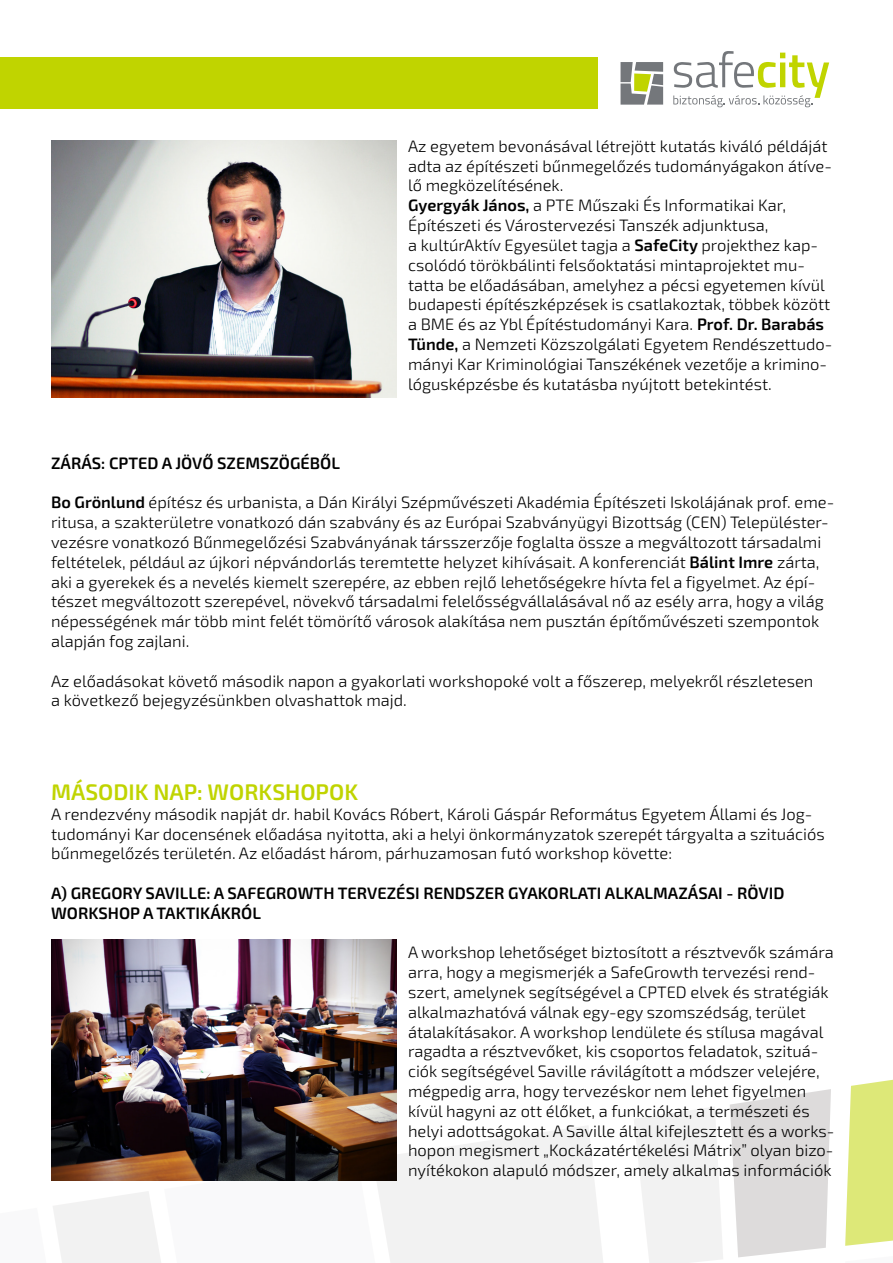
<style>
.page{position:relative;width:893px;height:1263px;background:#fff}
.page>*{position:absolute;margin:0;border:0;box-sizing:border-box;transform-origin:0 0}
.t1{font:600 22.5px "Exo 2";color:#c0d400}
.t2{font:300 16.5px/19.8px "Exo 2";color:#000}
.t3{font:600 16.5px/19.8px "Exo 2";color:#000}
.s1{font-weight:600}
</style>
<div class="page">
<svg style="left:634px;top:1107px;width:89px;height:156px"></svg>
<svg style="left:730px;top:1089px;width:101px;height:168px;background:#e1dfdf"></svg>
<svg style="left:51px;top:1126px;width:552px;height:137px"></svg>
<svg style="left:845px;top:1079px;width:48px;height:167px;background:#e0ea87"></svg>
<svg style="left:673px;top:51px;width:156px;height:56px"></svg>
<svg style="left:621px;top:62px;width:42px;height:43px;background:#999e82"></svg>
<div style="left:0;top:57px;width:597px;height:51px;background:#c0d400"></div>
<img style="left:51px;top:140px;width:346px;height:258px">
<img style="left:51px;top:940px;width:346px;height:240px">
<p class="t2" style="left:408px;top:137px;width:426px">Az egyetem bevonásával létrejött kutatás kiváló példáját adta az építészeti bűnmegelőzés tudományágakon átíve&shy;lő megközelítésének.<br><span class="s1">Gyergyák János,</span> a PTE Műszaki És Informatikai Kar, Építészeti és Várostervezési Tanszék adjunktusa,<br>a kultúrAktív Egyesület tagja a <span class="s1">SafeCity</span> projekthez kap&shy;csolódó törökbálinti felsőoktatási mintaprojektet mu&shy;tatta be előadásában, amelyhez a pécsi egyetemen kívül budapesti építészképzések is csatlakoztak, többek között a BME és az Ybl Építéstudományi Kara. <span class="s1">Prof. Dr. Barabás Tünde,</span> a Nemzeti Közszolgálati Egyetem Rendészettudo&shy;mányi Kar Kriminológiai Tanszékének vezetője a krimino&shy;lógusképzésbe és kutatásba nyújtott betekintést.</p>
<p class="t3" style="left:51px;top:453px;width:290px">ZÁRÁS: CPTED A JÖVŐ SZEMSZÖGÉBŐL</p>
<p class="t2" style="left:51px;top:493px;width:785px"><span class="s1">Bo Grönlund</span> építész és urbanista, a Dán Királyi Szépművészeti Akadémia Építészeti Iskolájának prof. eme&shy;ritusa, a szakterületre vonatkozó dán szabvány és az Európai Szabványügyi Bizottság (CEN) Településter&shy;vezésre vonatkozó Bűnmegelőzési Szabványának társszerzője foglalta össze a megváltozott társadalmi feltételek, például az újkori népvándorlás teremtette helyzet kihívásait. A konferenciát <span class="s1">Bálint Imre</span> zárta, aki a gyerekek és a nevelés kiemelt szerepére, az ebben rejlő lehetőségekre hívta fel a figyelmet. Az épí&shy;tészet megváltozott szerepével, növekvő társadalmi felelősségvállalásával nő az esély arra, hogy a világ népességének már több mint felét tömörítő városok alakítása nem pusztán építőművészeti szempontok alapján fog zajlani.</p>
<p class="t2" style="left:51px;top:671px;width:764px">Az előadásokat követő második napon a gyakorlati workshopoké volt a főszerep, melyekről részletesen a következő bejegyzésünkben olvashattok majd.</p>
<h1 class="t1" style="left:51px;top:779px;width:309px">MÁSODIK NAP: WORKSHOPOK</h1>
<p class="t2" style="left:51px;top:804px;width:775px">A rendezvény második napját dr. habil Kovács Róbert, Károli Gáspár Református Egyetem Állami és Jog&shy;tudományi Kar docensének előadása nyitotta, aki a helyi önkormányzatok szerepét tárgyalta a szituációs bűnmegelőzés területén. Az előadást három, párhuzamosan futó workshop követte:</p>
<p class="t3" style="left:51px;top:884px;width:735px">A) GREGORY SAVILLE: A SAFEGROWTH TERVEZÉSI RENDSZER GYAKORLATI ALKALMAZÁSAI - RÖVID<br>WORKSHOP A TAKTIKÁKRÓL</p>
<p class="t2" style="left:408px;top:943px;width:428px">A workshop lehetőséget biztosított a résztvevők számára arra, hogy a megismerjék a SafeGrowth tervezési rend&shy;szert, amelynek segítségével a CPTED elvek és stratégiák alkalmazhatóvá válnak egy-egy szomszédság, terület átalakításakor. A workshop lendülete és stílusa magával ragadta a résztvevőket, kis csoportos feladatok, szituá&shy;ciók segítségével Saville rávilágított a módszer velejére, mégpedig arra, hogy tervezéskor nem lehet figyelmen kívül hagyni az ott élőket, a funkciókat, a természeti és helyi adottságokat. A Saville által kifejlesztett és a works&shy;hopon megismert „Kockázatértékelési Mátrix” olyan bizo&shy;nyítékokon alapuló módszer, amely alkalmas információk</p>
</div>
